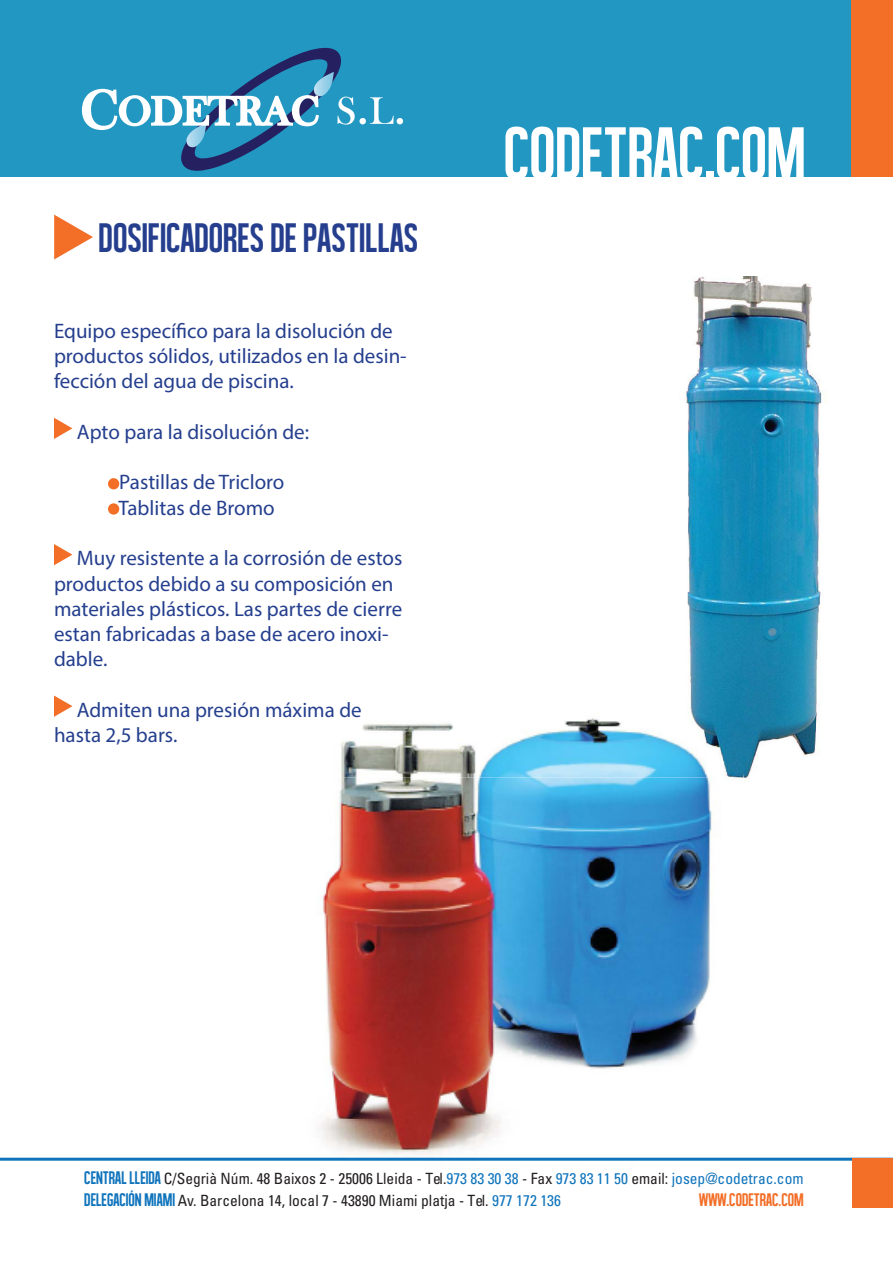
<style>
.page{position:relative;width:893px;height:1263px;background:#fff}
.page>*{position:absolute;margin:0;border:0;box-sizing:border-box;transform-origin:0 0}
.t1{font:42px "Alegre Sans";color:#253f8e}
.t2{font:21px/25.2px "Myriad Pro";color:#253f8e}
.t3{font:18.6px "Alegre Sans";color:#f36e27}
.t4{font:condensed 15.45px/22.4px "Univers LT Std";color:#231f20}
.s1{font-family:"Alegre Sans";font-stretch:normal;font-size:18.6px;color:#1074bc}
.s2{color:#1074bc}
</style>
<div class="page">
<img style="left:686px;top:276px;width:140px;height:505px">
<img style="left:337px;top:695px;width:408px;height:168px">
<img style="left:305px;top:863px;width:438px;height:295px">
<div style="left:0;top:0;width:893px;height:176px;background:#2197c2"></div>
<svg style="left:505px;top:127px;width:197px;height:50px"></svg>
<div style="left:706px;top:172px;width:7px;height:7px;background:#fff"></div>
<svg style="left:717px;top:127px;width:87px;height:50px"></svg>
<div style="left:851px;top:0;width:42px;height:176px;background:#f36e27"></div>
<svg style="left:82px;top:48px;width:321px;height:123px"></svg>
<svg style="left:54px;top:215px;width:39px;height:44px"></svg>
<svg style="left:54px;top:418px;width:18px;height:21px"></svg>
<div style="left:108px;top:478px;width:11px;height:11px;background:#f36e27;border-radius:50%"></div>
<div style="left:108px;top:503px;width:11px;height:12px;background:#f36e27;border-radius:50%"></div>
<svg style="left:54px;top:544px;width:18px;height:21px"></svg>
<svg style="left:54px;top:695px;width:18px;height:22px"></svg>
<hr style="left:0;top:1158px;width:893px;height:3px;background:#1074bc">
<div style="left:852px;top:1158px;width:41px;height:49px;background:#f36e27"></div>
<p class="t1" style="left:99px;top:215px;width:321px">DOSIFICADORES DE PASTILLAS</p>
<p class="t2" style="left:54px;top:318px;width:354px">Equipo específico para la disolución de productos sólidos, utilizados en la desin&shy;fección del agua de piscina.</p>
<p class="t2" style="left:77px;top:419px;width:234px">Apto para la disolución de:</p>
<p class="t2" style="left:119px;top:469px;width:167px">Pastillas de Tricloro</p>
<p class="t2" style="left:118px;top:495px;width:158px">Tablitas de Bromo</p>
<p class="t2" style="left:54px;top:545px;width:350px;text-indent:23px">Muy resistente a la corrosión de estos productos debido a su composición en materiales plásticos. Las partes de cierre estan fabricadas a base de acero inoxi&shy;dable.</p>
<p class="t2" style="left:77px;top:697px;width:286px">Admiten una presión máxima de</p>
<p class="t2" style="left:54px;top:722px;width:125px">hasta 2,5 bars.</p>
<p class="t4" style="left:84px;top:1167px;width:721px"><span class="s1">CENTRAL LLEIDA</span> C/Segrià Núm. 48 Baixos 2 - 25006 Lleida - Tel.<span class="s2">973 83 30 38</span> - Fax <span class="s2">973 83 11 50</span> email: <span class="s2">josep@codetrac.com<br></span><span class="s1">DELEGACIÓN MIAMI</span> Av. Barcelona 14, local 7 - 43890 Miami platja - Tel. <span class="s2">977 172 136</span></p>
<p class="t3" style="left:699px;top:1190px;width:106px">WWW.CODETRAC.COM</p>
</div>
